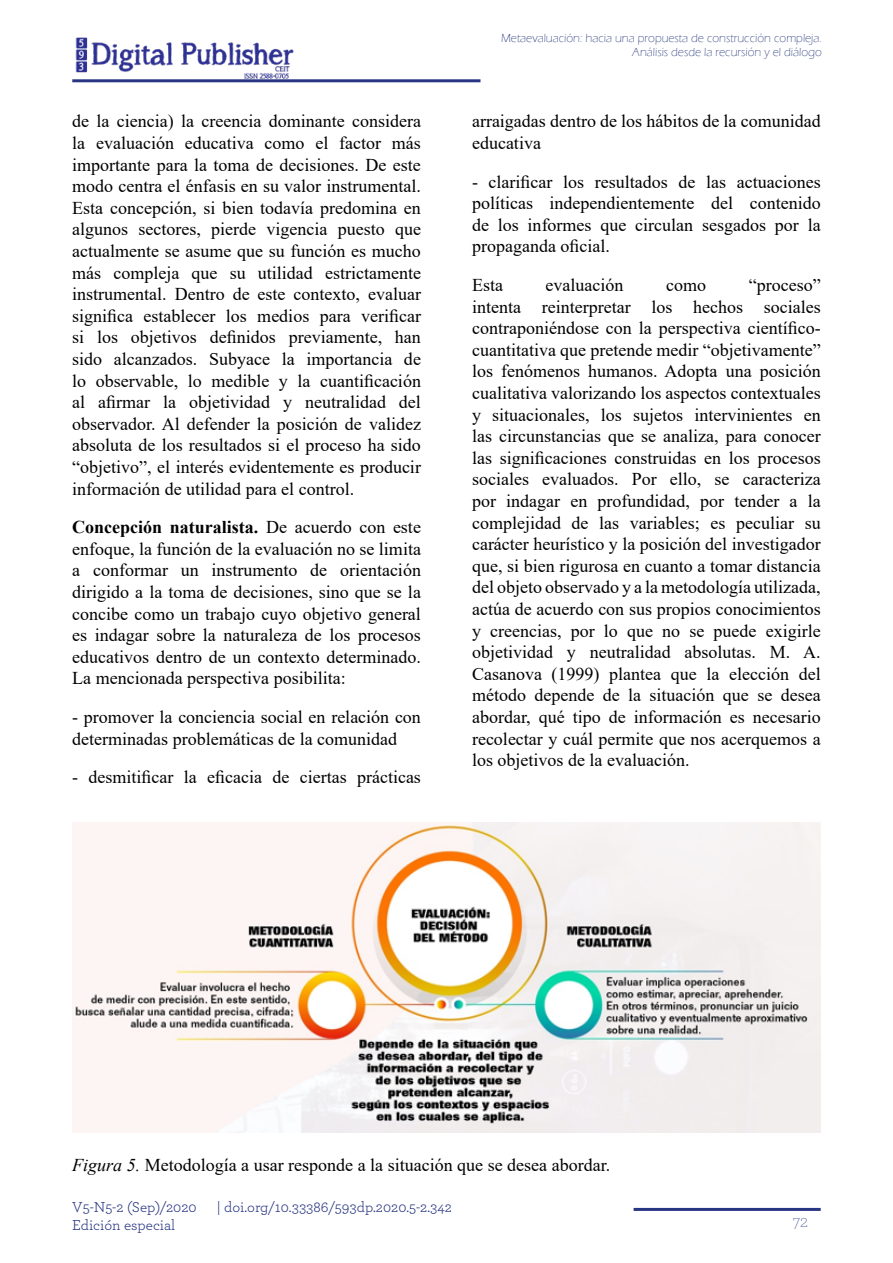
<style>
.page{position:relative;width:893px;height:1263px;background:#fff}
.page>*{position:absolute;margin:0;border:0;box-sizing:border-box;transform-origin:0 0}
.t1{font:18px/21.6px "Times New Roman";color:#000;text-align:justify}
.t2{font:200 18px "Archer";color:#283583}
.t3{font:15px/18px "Archer";color:#283583}
.t4{font:300 12px/14.4px "Eras ITC";color:#24387b;text-align:right}
.s1{font-weight:700}
.s2{font-style:italic}
</style>
<div class="page">
<hr style="left:72px;top:79px;width:408px;height:3px;background:#283583">
<img style="left:75px;top:37px;width:219px;height:42px">
<hr style="left:634px;top:1208px;width:187px;height:3px;background:#283583">
<img style="left:72px;top:823px;width:749px;height:309px">
<p class="t1" style="left:72px;top:110px;width:350px">de la ciencia) la creencia dominante considera la evaluación educativa como el factor más importante para la toma de decisiones. De este modo centra el énfasis en su valor instrumental.<br>Esta concepción, si bien todavía predomina en algunos sectores, pierde vigencia puesto que actualmente se asume que su función es mucho más compleja que su utilidad estrictamente instrumental. Dentro de este contexto, evaluar significa establecer los medios para verificar si los objetivos definidos previamente, han sido alcanzados. Subyace la importancia de lo observable, lo medible y la cuantificación al afirmar la objetividad y neutralidad del observador. Al defender la posición de validez absoluta de los resultados si el proceso ha sido “objetivo”, el interés evidentemente es producir información de utilidad para el control.</p>
<p class="t1" style="left:72px;top:516px;width:350px"><span class="s1">Concepción naturalista.</span> De acuerdo con este enfoque, la función de la evaluación no se limita a conformar un instrumento de orientación dirigido a la toma de decisiones, sino que se la concibe como un trabajo cuyo objetivo general es indagar sobre la naturaleza de los procesos educativos dentro de un contexto determinado.<br>La mencionada perspectiva posibilita:</p>
<p class="t1" style="left:72px;top:706px;width:350px">- promover la conciencia social en relación con determinadas problemáticas de la comunidad</p>
<p class="t1" style="left:72px;top:766px;width:350px">- desmitificar la eficacia de ciertas prácticas</p>
<p class="t4" style="left:501px;top:31px;width:322px">Metaevaluación: hacia una propuesta de construcción compleja.<br>Análisis desde la recursión y el diálogo</p>
<p class="t1" style="left:472px;top:110px;width:350px">arraigadas dentro de los hábitos de la comunidad educativa</p>
<p class="t1" style="left:472px;top:170px;width:350px">- clarificar los resultados de las actuaciones políticas independientemente del contenido de los informes que circulan sesgados por la propaganda oficial.</p>
<p class="t1" style="left:472px;top:274px;width:32px">Esta</p>
<p class="t1" style="left:546px;top:274px;width:79px">evaluación</p>
<p class="t1" style="left:666px;top:274px;width:41px">como</p>
<p class="t1" style="left:472px;top:274px;width:350px;text-indent:277px">“proceso” intenta reinterpretar los hechos sociales contraponiéndose con la perspectiva científico&shy;cuantitativa que pretende medir “objetivamente” los fenómenos humanos. Adopta una posición cualitativa valorizando los aspectos contextuales y situacionales, los sujetos intervinientes en las circunstancias que se analiza, para conocer las significaciones construidas en los procesos sociales evaluados. Por ello, se caracteriza por indagar en profundidad, por tender a la complejidad de las variables; es peculiar su carácter heurístico y la posición del investigador que, si bien rigurosa en cuanto a tomar distancia del objeto observado y a la metodología utilizada, actúa de acuerdo con sus propios conocimientos y creencias, por lo que no se puede exigirle objetividad y neutralidad absolutas. M. A.<br>Casanova (1999) plantea que la elección del método depende de la situación que se desea abordar, qué tipo de información es necesario recolectar y cuál permite que nos acerquemos a los objetivos de la evaluación.</p>
<p class="t1" style="left:72px;top:1153px;width:539px"><span class="s2">Figura 5.</span> Metodología a usar responde a la situación que se desea abordar.</p>
<p class="t3" style="left:72px;top:1197px;width:126px">V5-N5-2 (Sep)/2020<br>Edición especial</p>
<p class="t3" style="left:217px;top:1197px;width:237px">| doi.org/10.33386/593dp.2020.5-2.342</p>
<p class="t2" style="left:793px;top:1209px;width:17px">72</p>
</div>
